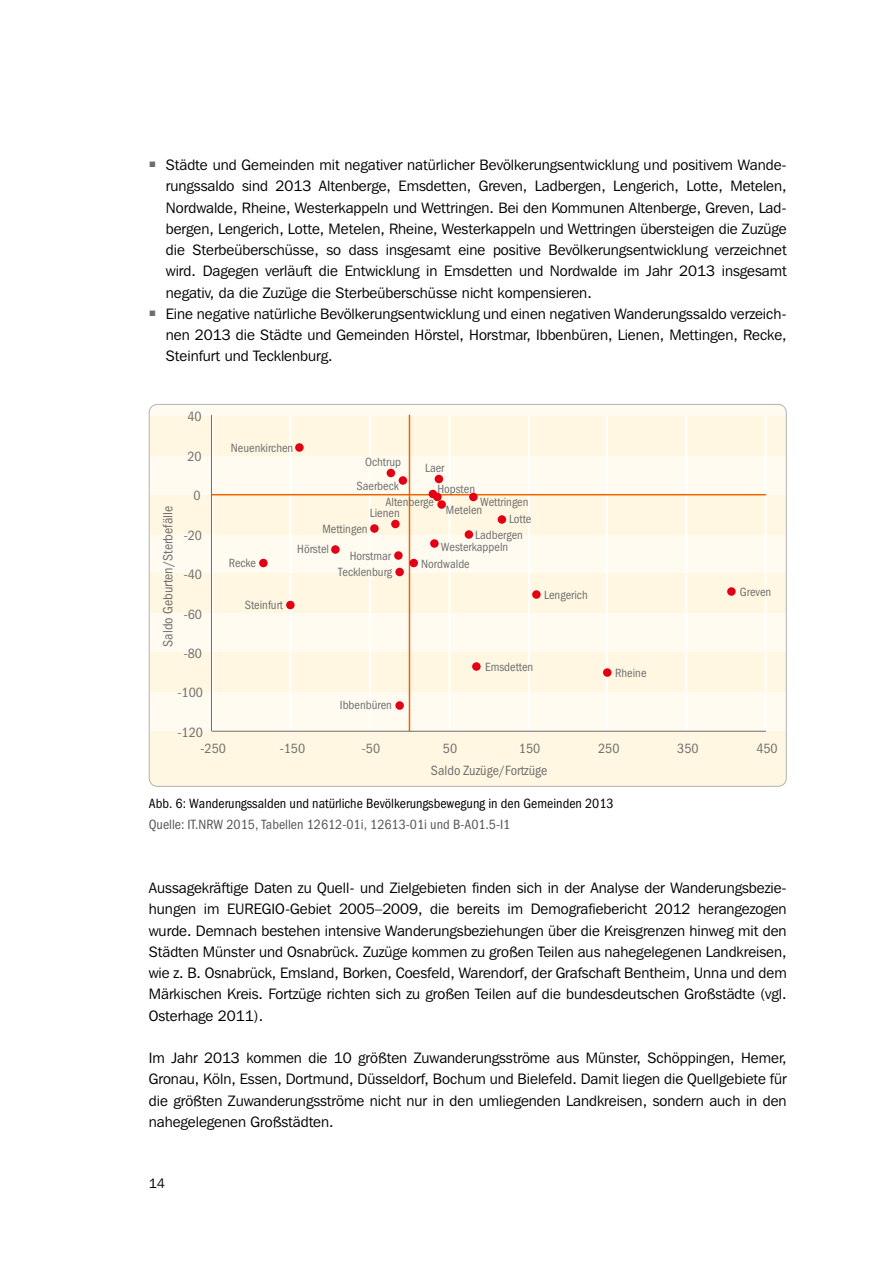
<style>
.page{position:relative;width:893px;height:1263px;background:#fff}
.page>*{position:absolute;margin:0;border:0;box-sizing:border-box;transform-origin:0 0}
.t1{font:15px/21.3px "Franklin Gothic IT Cby BT";color:#000;text-align:justify}
.t2{font:13.5px "Franklin Gothic Book Cond A";color:#6f6f6e}
.t3{font:13.5px "Franklin Gothic Book Cond A";color:#000}
.t4{font:13.5px "Franklin Gothic Book Cond A";color:#565655}
.t5{font:13.5px "Franklin Gothic IT Cby BT";color:#000}
.t6{font:12px/23.9px "Franklin Gothic Book Cond A";color:#6f6f6e;text-align:right}
</style>
<div class="page">
<div style="left:149px;top:404px;width:637px;height:382px;background:#fffbf1;border-radius:9px"></div>
<div style="left:149px;top:416px;width:637px;height:40px;background:#fff7e2"></div>
<div style="left:149px;top:495px;width:637px;height:39px;background:#fff7e2"></div>
<div style="left:149px;top:574px;width:637px;height:39px;background:#fff7e2"></div>
<div style="left:149px;top:652px;width:637px;height:40px;background:#fff7e2"></div>
<div style="left:149px;top:731px;width:637px;height:55px;background:#fff7e2"></div>
<svg style="left:211px;top:415px;width:556px;height:317px"></svg>
<hr style="left:409px;top:415px;width:1px;height:316px;background:#ec6500">
<hr style="left:212px;top:494px;width:554px;height:1px;background:#ec6500">
<hr style="left:212px;top:731px;width:554px;height:1px;background:#6e6e6e">
<hr style="left:211px;top:415px;width:1px;height:316px;background:#6e6e6e">
<div style="left:295px;top:443px;width:9px;height:9px;background:#e30015;border-radius:50%"></div>
<div style="left:387px;top:469px;width:8px;height:8px;background:#e30015;border-radius:50%"></div>
<div style="left:399px;top:476px;width:8px;height:9px;background:#e30015;border-radius:50%"></div>
<div style="left:435px;top:475px;width:8px;height:8px;background:#e30015;border-radius:50%"></div>
<div style="left:429px;top:490px;width:8px;height:8px;background:#e30015;border-radius:50%"></div>
<div style="left:433px;top:493px;width:9px;height:8px;background:#e30015;border-radius:50%"></div>
<div style="left:437px;top:500px;width:9px;height:9px;background:#e30015;border-radius:50%"></div>
<div style="left:469px;top:493px;width:9px;height:8px;background:#e30015;border-radius:50%"></div>
<div style="left:465px;top:530px;width:8px;height:9px;background:#e30015;border-radius:50%"></div>
<div style="left:498px;top:515px;width:8px;height:9px;background:#e30015;border-radius:50%"></div>
<div style="left:532px;top:590px;width:9px;height:9px;background:#e30015;border-radius:50%"></div>
<div style="left:603px;top:668px;width:8px;height:9px;background:#e30015;border-radius:50%"></div>
<div style="left:472px;top:662px;width:9px;height:9px;background:#e30015;border-radius:50%"></div>
<div style="left:395px;top:701px;width:9px;height:9px;background:#e30015;border-radius:50%"></div>
<div style="left:727px;top:587px;width:9px;height:9px;background:#e30015;border-radius:50%"></div>
<div style="left:430px;top:539px;width:9px;height:9px;background:#e30015;border-radius:50%"></div>
<div style="left:391px;top:520px;width:9px;height:8px;background:#e30015;border-radius:50%"></div>
<div style="left:370px;top:524px;width:9px;height:9px;background:#e30015;border-radius:50%"></div>
<div style="left:331px;top:545px;width:9px;height:9px;background:#e30015;border-radius:50%"></div>
<div style="left:394px;top:551px;width:9px;height:9px;background:#e30015;border-radius:50%"></div>
<div style="left:409px;top:559px;width:9px;height:8px;background:#e30015;border-radius:50%"></div>
<div style="left:395px;top:568px;width:9px;height:8px;background:#e30015;border-radius:50%"></div>
<div style="left:286px;top:601px;width:9px;height:8px;background:#e30015;border-radius:50%"></div>
<div style="left:259px;top:559px;width:9px;height:8px;background:#e30015;border-radius:50%"></div>
<p class="t1" style="left:166px;top:154px;width:622px;text-indent:-17px"><sup>▪</sup> Städte und Gemeinden mit negativer natürlicher Bevölkerungsentwicklung und positivem Wande&shy;rungssaldo sind 2013 Altenberge, Emsdetten, Greven, Ladbergen, Lengerich, Lotte, Metelen, Nordwalde, Rheine, Westerkappeln und Wettringen. Bei den Kommunen Altenberge, Greven, Lad&shy;bergen, Lengerich, Lotte, Metelen, Rheine, Westerkappeln und Wettringen übersteigen die Zuzüge die Sterbeüberschüsse, so dass insgesamt eine positive Bevölkerungsentwicklung verzeichnet wird. Dagegen verläuft die Entwicklung in Emsdetten und Nordwalde im Jahr 2013 insgesamt negativ, da die Zuzüge die Sterbeüberschüsse nicht kompensieren.</p>
<p class="t1" style="left:166px;top:303px;width:622px;text-indent:-17px"><sup>▪</sup> Eine negative natürliche Bevölkerungsentwicklung und einen negativen Wanderungssaldo verzeich&shy;nen 2013 die Städte und Gemeinden Hörstel, Horstmar, Ibbenbüren, Lienen, Mettingen, Recke, Steinfurt und Tecklenburg.</p>
<p class="t2" style="left:187px;top:409px;width:16px">40</p>
<p class="t2" style="left:187px;top:448px;width:16px">20</p>
<p class="t2" style="left:160px;top:647px;width:142px;rotate:-90deg">Saldo Geburten/Sterbefälle</p>
<p class="t2" style="left:194px;top:488px;width:9px">0</p>
<p class="t2" style="left:184px;top:527px;width:20px">-20</p>
<p class="t2" style="left:184px;top:567px;width:20px">-40</p>
<p class="t2" style="left:184px;top:606px;width:20px">-60</p>
<p class="t2" style="left:184px;top:646px;width:20px">-80</p>
<p class="t2" style="left:178px;top:685px;width:27px">-100</p>
<p class="t2" style="left:178px;top:724px;width:27px">-120</p>
<p class="t6" style="left:231px;top:435px;width:64px">Neuenkirchen</p>
<p class="t6" style="left:357px;top:450px;width:46px">Ochtrup<br>Saerbeck</p>
<p class="t6" style="left:425px;top:456px;width:21px">Laer</p>
<p class="t6" style="left:437px;top:477px;width:39px">Hopsten</p>
<p class="t6" style="left:229px;top:550px;width:29px">Recke</p>
<p class="t6" style="left:245px;top:593px;width:40px">Steinfurt</p>
<p class="t6" style="left:385px;top:490px;width:50px">Altenberge</p>
<p class="t6" style="left:480px;top:490px;width:50px">Wettringen</p>
<p class="t6" style="left:446px;top:498px;width:38px">Metelen</p>
<p class="t6" style="left:370px;top:501px;width:31px">Lienen</p>
<p class="t6" style="left:509px;top:507px;width:24px">Lotte</p>
<p class="t6" style="left:297px;top:518px;width:72px;line-height:20.1px;text-align:left;text-indent:25px">Mettingen<br>Hörstel</p>
<p class="t6" style="left:475px;top:522px;width:49px">Ladbergen</p>
<p class="t6" style="left:441px;top:535px;width:69px">Westerkappeln</p>
<p class="t6" style="left:350px;top:543px;width:43px">Horstmar</p>
<p class="t6" style="left:421px;top:551px;width:50px">Nordwalde</p>
<p class="t6" style="left:338px;top:560px;width:56px">Tecklenburg</p>
<p class="t6" style="left:544px;top:582px;width:45px">Lengerich</p>
<p class="t6" style="left:340px;top:693px;width:54px">Ibbenbüren</p>
<p class="t6" style="left:485px;top:654px;width:50px">Emsdetten</p>
<p class="t6" style="left:615px;top:660px;width:33px">Rheine</p>
<p class="t6" style="left:740px;top:579px;width:33px">Greven</p>
<p class="t2" style="left:201px;top:741px;width:27px">-250</p>
<p class="t2" style="left:280px;top:741px;width:27px">-150</p>
<p class="t2" style="left:362px;top:741px;width:20px">-50</p>
<p class="t2" style="left:443px;top:741px;width:16px">50</p>
<p class="t2" style="left:519px;top:741px;width:23px">150</p>
<p class="t2" style="left:598px;top:741px;width:23px">250</p>
<p class="t2" style="left:677px;top:741px;width:23px">350</p>
<p class="t2" style="left:756px;top:741px;width:23px">450</p>
<p class="t2" style="left:431px;top:762px;width:118px">Saldo Zuzüge/Fortzüge</p>
<p class="t3" style="left:149px;top:795px;width:466px">Abb. 6: Wanderungssalden und natürliche Bevölkerungsbewegung in den Gemeinden 2013</p>
<p class="t4" style="left:149px;top:817px;width:363px">Quelle: IT.NRW 2015, Tabellen 12612-01i, 12613-01i und B-A01.5-I1</p>
<p class="t1" style="left:149px;top:877px;width:639px">Aussagekräftige Daten zu Quell- und Zielgebieten finden sich in der Analyse der Wanderungsbezie&shy;hungen im EUREGIO-Gebiet 2005–2009, die bereits im Demografiebericht 2012 herangezogen wurde. Demnach bestehen intensive Wanderungsbeziehungen über die Kreisgrenzen hinweg mit den Städten Münster und Osnabrück. Zuzüge kommen zu großen Teilen aus nahegelegenen Landkreisen, wie z. B. Osnabrück, Emsland, Borken, Coesfeld, Warendorf, der Grafschaft Bentheim, Unna und dem Märkischen Kreis. Fortzüge richten sich zu großen Teilen auf die bundesdeutschen Großstädte (vgl.<br>Osterhage 2011).</p>
<p class="t1" style="left:149px;top:1047px;width:639px">Im Jahr 2013 kommen die 10 größten Zuwanderungsströme aus Münster, Schöppingen, Hemer, Gronau, Köln, Essen, Dortmund, Düsseldorf, Bochum und Bielefeld. Damit liegen die Quellgebiete für die größten Zuwanderungsströme nicht nur in den umliegenden Landkreisen, sondern auch in den nahegelegenen Großstädten.</p>
<p class="t5" style="left:149px;top:1175px;width:18px">14</p>
</div>
